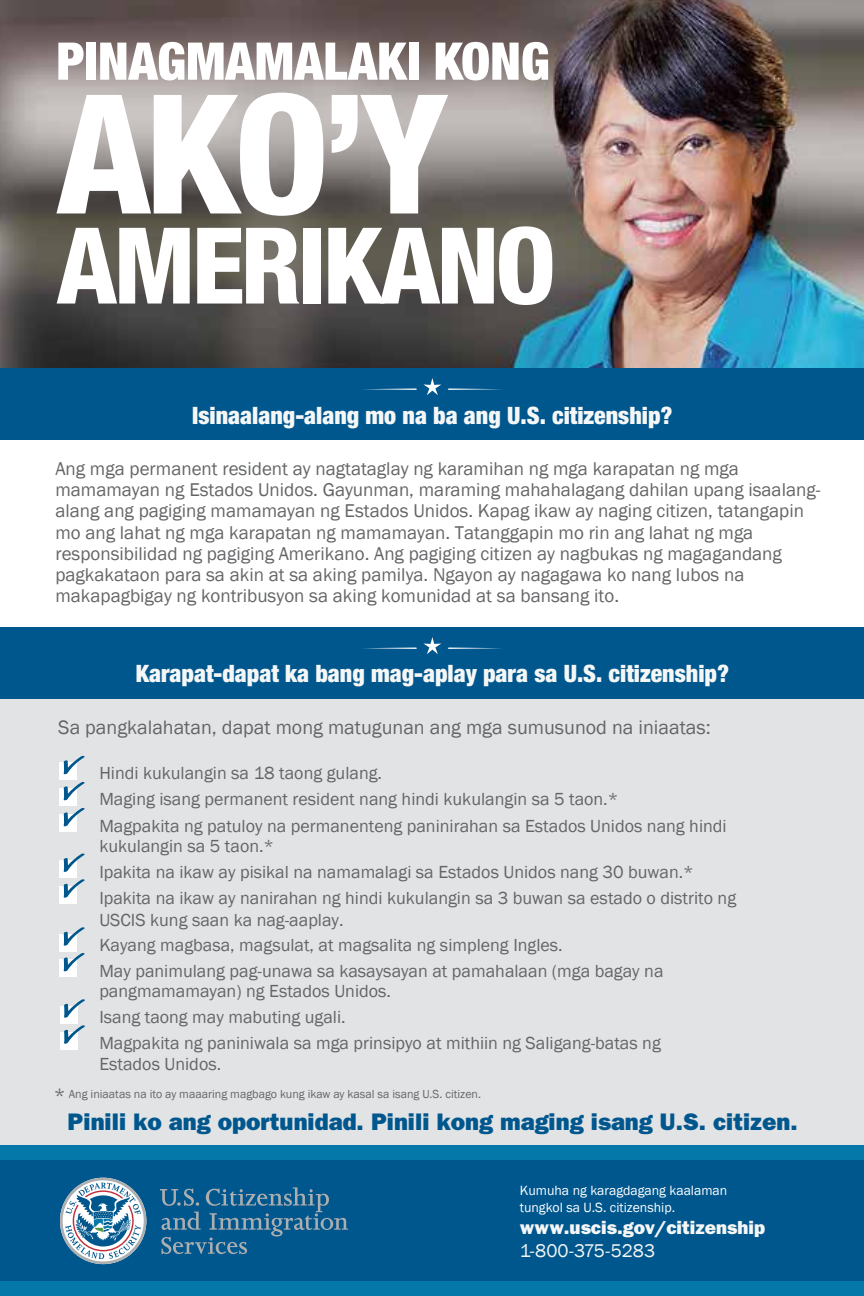
<style>
.page{position:relative;width:864px;height:1296px;background:#fff}
.page>*{position:absolute;margin:0;border:0;box-sizing:border-box;transform-origin:0 0}
.t1{font:800 condensed 166px "Helvetica Neue LT Std";color:#fff}
.t2{font:800 condensed 106px "Helvetica Neue LT Std";letter-spacing:-.04em;color:#fff}
.t3{font:900 condensed 52px "Helvetica Neue LT Std";color:#fff}
.t4{font:900 condensed 24px "Helvetica Neue LT Std";color:#f5f6f6}
.t5{font:800 24px "Franklin Gothic";color:#00578e}
.t6{font:20px "Franklin Gothic";color:#646567}
.t7{font:19px/21.2px "Franklin Gothic";color:#646567}
.t8{font:800 19px/22.8px "Franklin Gothic";color:#f5f6f6}
.t9{font:18px/26.4px "Franklin Gothic";color:#646567}
.t10{font:13.8px/16.6px "Franklin Gothic";color:#fff}
.t11{font:12px "Franklin Gothic";color:#646567}
.s1{font-size:20px}
.s2{font-weight:400}
</style>
<div class="page">
<div style="left:0;top:655px;width:864px;height:502px;background:#e2e3e4"></div>
<img style="left:0;top:0;width:864px;height:368px">
<div style="left:0;top:368px;width:864px;height:72px;background:#00578e"></div>
<div style="left:0;top:1153px;width:864px;height:138px;background:#00578e"></div>
<div style="left:0;top:1282px;width:864px;height:14px;background:#0378a9"></div>
<div style="left:0;top:1146px;width:864px;height:14px;background:#0378a9"></div>
<svg style="left:160px;top:1187px;width:188px;height:67px"></svg>
<svg style="left:60px;top:1178px;width:86px;height:86px"></svg>
<div style="left:0;top:627px;width:864px;height:72px;background:#00578e"></div>
<div style="left:60px;top:762px;width:17px;height:18px;background:#fff"></div>
<svg style="left:64px;top:755px;width:21px;height:20px"></svg>
<div style="left:60px;top:788px;width:17px;height:18px;background:#fff"></div>
<svg style="left:64px;top:782px;width:21px;height:19px"></svg>
<div style="left:60px;top:814px;width:17px;height:18px;background:#fff"></div>
<svg style="left:64px;top:808px;width:21px;height:19px"></svg>
<div style="left:60px;top:860px;width:17px;height:18px;background:#fff"></div>
<svg style="left:64px;top:853px;width:21px;height:19px"></svg>
<div style="left:60px;top:886px;width:17px;height:17px;background:#fff"></div>
<svg style="left:64px;top:879px;width:21px;height:19px"></svg>
<div style="left:60px;top:934px;width:17px;height:17px;background:#fff"></div>
<svg style="left:64px;top:927px;width:21px;height:19px"></svg>
<div style="left:60px;top:959px;width:17px;height:18px;background:#fff"></div>
<svg style="left:64px;top:953px;width:21px;height:19px"></svg>
<div style="left:60px;top:1006px;width:18px;height:17px;background:#fff"></div>
<svg style="left:64px;top:999px;width:21px;height:19px"></svg>
<div style="left:60px;top:1032px;width:18px;height:17px;background:#fff"></div>
<svg style="left:64px;top:1025px;width:21px;height:19px"></svg>
<svg style="left:423px;top:378px;width:18px;height:17px"></svg>
<svg style="left:363px;top:388px;width:54px;height:2px"></svg>
<svg style="left:448px;top:388px;width:54px;height:2px"></svg>
<svg style="left:423px;top:637px;width:18px;height:17px"></svg>
<svg style="left:363px;top:648px;width:54px;height:1px"></svg>
<svg style="left:448px;top:648px;width:54px;height:1px"></svg>
<p class="t3" style="left:56px;top:29px;width:495px">PINAGMAMALAKI KONG</p>
<p class="t1" style="left:56px;top:52px;width:394px">AKO’Y</p>
<p class="t2" style="left:56px;top:200px;width:501px">AMERIKANO</p>
<p class="t4" style="left:192px;top:401px;width:482px">Isinaalang-alang mo na ba ang U.S. citizenship?</p>
<p class="t7" style="left:55px;top:458px;width:767px">Ang mga permanent resident ay nagtataglay ng karamihan ng mga karapatan ng mga mamamayan ng Estados Unidos. Gayunman, maraming mahahalagang dahilan upang isaalang&shy;alang ang pagiging mamamayan ng Estados Unidos. Kapag ikaw ay naging citizen, tatangapin mo ang lahat ng mga karapatan ng mamamayan. Tatanggapin mo rin ang lahat ng mga responsibilidad ng pagiging Amerikano. Ang pagiging citizen ay nagbukas ng magagandang pagkakataon para sa akin at sa aking pamilya. Ngayon ay nagagawa ko nang lubos na makapagbigay ng kontribusyon sa aking komunidad at sa bansang ito.</p>
<p class="t4" style="left:136px;top:659px;width:595px">Karapat-dapat ka bang mag-aplay para sa U.S. citizenship?</p>
<p class="t6" style="left:58px;top:715px;width:654px">Sa pangkalahatan, dapat mong matugunan ang mga sumusunod na iniaatas:</p>
<p class="t9" style="left:99px;top:761px;width:629px">Hindi kukulangin sa 18 taong gulang.<br>Maging isang permanent resident nang hindi kukulangin sa 5 taon.*<br>Magpakita ng patuloy na permanenteng paninirahan sa Estados Unidos nang hindi</p>
<p class="t9" style="left:99px;top:834px;width:638px;line-height:25.8px">kukulangin sa 5 taon.*<br>Ipakita na ikaw ay pisikal na namamalagi sa Estados Unidos nang 30 buwan.*<br>Ipakita na ikaw ay nanirahan ng hindi kukulangin sa 3 buwan sa estado o distrito ng</p>
<p class="t9" style="left:99px;top:907px;width:566px;line-height:25.6px">USCIS kung saan ka nag-aaplay.<br>Kayang magbasa, magsulat, at magsalita ng simpleng Ingles.<br>May panimulang pag-unawa sa kasaysayan at pamahalaan (mga bagay na</p>
<p class="t9" style="left:99px;top:979px;width:563px">pangmamamayan) ng Estados Unidos.<br>Isang taong may mabuting ugali.<br>Magpakita ng paniniwala sa mga prinsipyo at mithiin ng Saligang-batas ng</p>
<p class="t9" style="left:99px;top:1051px;width:123px">Estados Unidos.</p>
<p class="t11" style="left:54px;top:1087px;width:429px"><span class="s1">*</span> Ang iniaatas na ito ay maaaring magbago kung ikaw ay kasal sa isang U.S. citizen.</p>
<p class="t5" style="left:68px;top:1108px;width:732px">Pinili ko ang oportunidad. Pinili kong maging isang U.S. citizen.</p>
<p class="t10" style="left:520px;top:1183px;width:209px">Kumuha ng karagdagang kaalaman tungkol sa U.S. citizenship.</p>
<p class="t8" style="left:520px;top:1216px;width:247px">www.uscis.gov/citizenship<br><span class="s2">1-800-375-5283</span></p>
</div>
